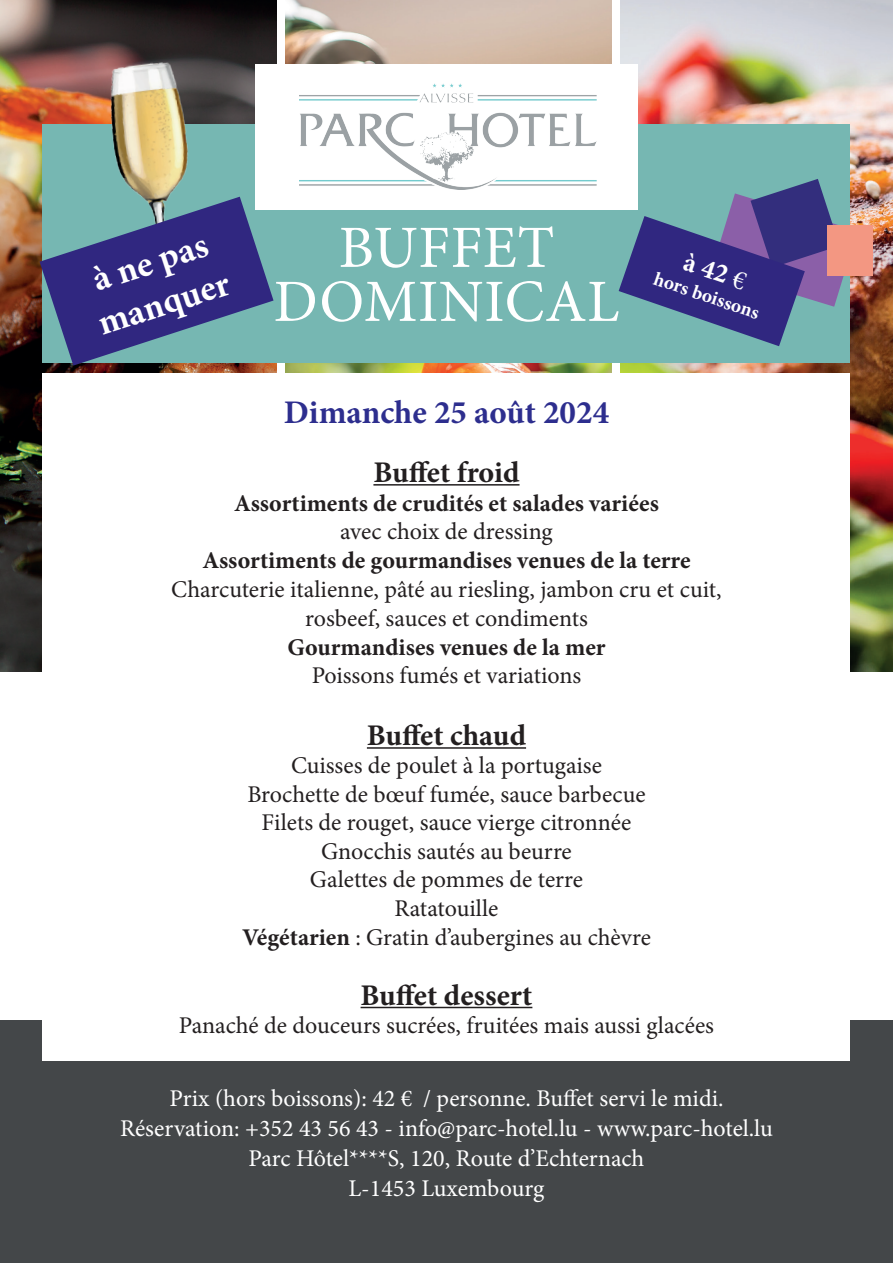
<style>
.page{position:relative;width:893px;height:1263px;background:#fff}
.page>*{position:absolute;margin:0;border:0;box-sizing:border-box;transform-origin:0 0}
.t1{font:60px/54px "Minion Pro";letter-spacing:.01em;color:#fff;text-align:center}
.t2{font:700 36px "Minion Pro";color:#fff}
.t3{font:700 33px "Minion Pro";color:#2d2e8e}
.t4{font:700 30px "Minion Pro";color:#231f20}
.t5{font:700 27px "Minion Pro";color:#fff}
.t6{font:24px "Minion Pro";color:#231f20}
.t7{font:24px "Minion Pro";color:#fff}
.t8{font:700 24px "Minion Pro";color:#231f20}
.t9{font:700 19.5px "Minion Pro";color:#fff}
.s1{font-weight:400}
.s2{font-weight:700}
</style>
<div class="page">
<img style="left:0;top:438px;width:42px;height:233px">
<img style="left:372px;top:1px;width:240px;height:372px">
<img style="left:621px;top:0;width:272px;height:671px">
<div style="left:0;top:1020px;width:893px;height:243px;background:#444749"></div>
<div style="left:43px;top:374px;width:807px;height:687px;background:#fff"></div>
<div style="left:43px;top:124px;width:807px;height:238px;background:#76b7b2"></div>
<hr style="left:373px;top:484px;width:147px;height:2px;background:#231f20">
<hr style="left:367px;top:747px;width:159px;height:2px;background:#231f20">
<hr style="left:361px;top:1007px;width:171px;height:1px;background:#231f20">
<div style="left:255px;top:64px;width:383px;height:145px;background:#fff"></div>
<img style="left:372px;top:84px;width:224px;height:106px">
<img style="left:0;top:0;width:372px;height:438px">
<svg style="left:40px;top:197px;width:234px;height:169px"></svg>
<div style="left:828px;top:225px;width:45px;height:50px;background:#f39782"></div>
<svg style="left:619px;top:179px;width:238px;height:167px"></svg>
<p class="t2" style="left:86px;top:256px;width:121px;rotate:-18deg">à ne pas</p>
<p class="t2" style="left:91px;top:300px;width:138px;rotate:-18deg">manquer</p>
<p class="t1" style="left:274px;top:221px;width:347px">BUFFET<br>DOMINICAL</p>
<p class="t5" style="left:691px;top:243px;width:66px;rotate:19deg">à 42<span class="s1">€</span></p>
<p class="t9" style="left:659px;top:265px;width:112px;rotate:19deg">hors boissons</p>
<p class="t3" style="left:284px;top:389px;width:327px">Dimanche 25 août 2024</p>
<p class="t4" style="left:373px;top:451px;width:148px">Buffet froid</p>
<p class="t8" style="left:234px;top:486px;width:426px">Assortiments de crudités et salades variées</p>
<p class="t6" style="left:340px;top:516px;width:214px">avec choix de dressing</p>
<p class="t8" style="left:202px;top:544px;width:489px">Assortiments de gourmandises venues de la terre</p>
<p class="t6" style="left:171px;top:573px;width:552px">Charcuterie italienne, pâté au riesling, jambon cru et cuit,</p>
<p class="t6" style="left:305px;top:602px;width:284px">rosbeef, sauces et condiments</p>
<p class="t8" style="left:287px;top:630px;width:320px">Gourmandises venues de la mer</p>
<p class="t6" style="left:312px;top:660px;width:271px">Poissons fumés et variations</p>
<p class="t4" style="left:367px;top:714px;width:161px">Buffet chaud</p>
<p class="t6" style="left:291px;top:750px;width:312px">Cuisses de poulet à la portugaise</p>
<p class="t6" style="left:247px;top:778px;width:400px">Brochette de bœuf fumée, sauce barbecue</p>
<p class="t6" style="left:261px;top:807px;width:371px">Filets de rouget, sauce vierge citronnée</p>
<p class="t6" style="left:321px;top:835px;width:252px">Gnocchis sautés au beurre</p>
<p class="t6" style="left:310px;top:864px;width:275px">Galettes de pommes de terre</p>
<p class="t6" style="left:395px;top:892px;width:105px">Ratatouille</p>
<p class="t6" style="left:242px;top:921px;width:410px"><span class="s2">Végétarien</span> : Gratin d’aubergines au chèvre</p>
<p class="t4" style="left:361px;top:974px;width:173px">Buffet dessert</p>
<p class="t6" style="left:179px;top:1009px;width:537px">Panaché de douceurs sucrées, fruitées mais aussi glacées</p>
<p class="t7" style="left:169px;top:1082px;width:556px">Prix (hors boissons): 42 € / personne. Buffet servi le midi.</p>
<p class="t7" style="left:120px;top:1112px;width:654px">Réservation: +352 43 56 43 - info@parc-hotel.lu - www.parc-hotel.lu</p>
<p class="t7" style="left:249px;top:1142px;width:397px">Parc Hôtel****S, 120, Route d’Echternach</p>
<p class="t7" style="left:349px;top:1172px;width:197px">L-1453 Luxembourg</p>
</div>
